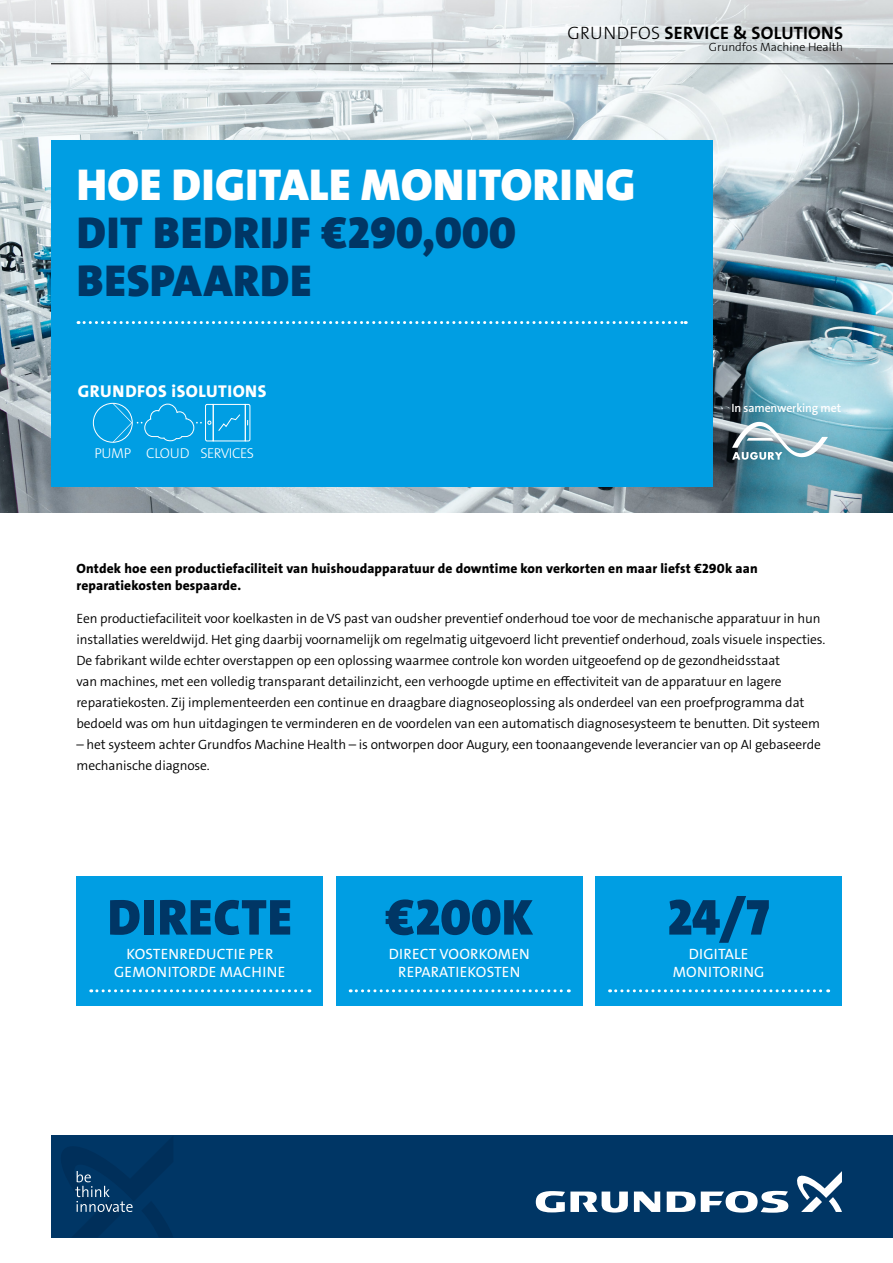
<style>
.page{position:relative;width:893px;height:1263px;background:#fff}
.page>*{position:absolute;margin:0;border:0;box-sizing:border-box;transform-origin:0 0}
.t1{font:51px "Grundfos The Sans V2 OT 9 BL";letter-spacing:.01em;color:#003665}
.t2{font:45px/48px "Grundfos The Sans V2 OT 9 BL";letter-spacing:.015em;color:#003665}
.t3{font:45px "Grundfos The Sans V2 OT 9 BL";letter-spacing:.015em;color:#fff}
.t4{font:18px "Grundfos The Sans V2 OT 7 B";letter-spacing:.015em;color:#000}
.t5{font:17.25px "Grundfos The Sans V2 OT 8 XB";letter-spacing:.03em;color:#fff}
.t6{font:15px/18px "Grundfos The Sans V2 OT 5 R";letter-spacing:.015em;color:#fff;text-align:center}
.t7{font:14.4px "Grundfos The Sans V2 OT 3 L";letter-spacing:-.04em;color:#fff}
.t8{font:13.5px/21px "Grundfos The Sans V2 OT 4 SL";letter-spacing:-.01em;color:#000}
.t9{font:13.5px/16.2px "Grundfos The Sans V2 OT 8 XB";letter-spacing:.01em;color:#000}
.t10{font:12px "Grundfos The Sans V2 OT 3 L";color:#000}
.t11{font:12px "Grundfos The Sans V2 OT 6 SB";letter-spacing:-.01em;color:#fff}
.s1{font-family:"Grundfos The Sans V2 OT 3 L"}
</style>
<div class="page">
<img style="left:0;top:0;width:893px;height:512px">
<div style="left:51px;top:141px;width:661px;height:346px;background:#009ee3"></div>
<svg style="left:78px;top:321px;width:608px;height:3px"></svg>
<div style="left:595px;top:876px;width:247px;height:130px;background:#009ee3"></div>
<svg style="left:610px;top:989px;width:219px;height:3px"></svg>
<div style="left:336px;top:876px;width:247px;height:130px;background:#009ee3"></div>
<svg style="left:350px;top:989px;width:219px;height:3px"></svg>
<div style="left:77px;top:876px;width:246px;height:130px;background:#009ee3"></div>
<svg style="left:91px;top:989px;width:219px;height:3px"></svg>
<svg style="left:732px;top:415px;width:96px;height:45px"></svg>
<div style="left:93px;top:403px;width:40px;height:40px;border:1px solid #fff;border-radius:50%"></div>
<svg style="left:113px;top:403px;width:138px;height:40px"></svg>
<hr style="left:51px;top:63px;width:842px;height:1px;background:#000">
<div style="left:51px;top:1135px;width:842px;height:102px;background:#003665"></div>
<svg style="left:634px;top:1191px;width:26px;height:21px"></svg>
<svg style="left:536px;top:1191px;width:92px;height:21px"></svg>
<svg style="left:667px;top:1191px;width:121px;height:22px"></svg>
<svg style="left:797px;top:1171px;width:45px;height:41px"></svg>
<svg style="left:61px;top:1137px;width:112px;height:100px"></svg>
<h3 class="t4" style="left:568px;top:21px;width:277px"><span class="s1">GRUNDFOS</span> SERVICE &amp; SOLUTIONS</h3>
<h2 class="t3" style="left:77px;top:155px;width:560px">HOE DIGITALE MONITORING</h2>
<h2 class="t2" style="left:77px;top:209px;width:440px">DIT BEDRIJF €290,000<br>BESPAARDE</h2>
<p class="t5" style="left:78px;top:380px;width:190px">GRUNDFOS iSOLUTIONS</p>
<p class="t7" style="left:94px;top:444px;width:161px">PUMP CLOUD SERVICES</p>
<p class="t10" style="left:709px;top:39px;width:136px">Grundfos Machine Health</p>
<p class="t11" style="left:731px;top:400px;width:111px">In samenwerking met</p>
<p class="t9" style="left:77px;top:561px;width:683px">Ontdek hoe een productiefaciliteit van huishoudapparatuur de downtime kon verkorten en maar liefst €290k aan reparatiekosten bespaarde.</p>
<p class="t8" style="left:77px;top:608px;width:750px">Een productiefaciliteit voor koelkasten in de VS past van oudsher preventief onderhoud toe voor de mechanische apparatuur in hun installaties wereldwijd. Het ging daarbij voornamelijk om regelmatig uitgevoerd licht preventief onderhoud, zoals visuele inspecties.<br>De fabrikant wilde echter overstappen op een oplossing waarmee controle kon worden uitgeoefend op de gezondheidsstaat<br>van machines, met een volledig transparant detailinzicht, een verhoogde uptime en effectiviteit van de apparatuur en lagere reparatiekosten. Zij implementeerden een continue en draagbare diagnoseoplossing als onderdeel van een proefprogramma dat bedoeld was om hun uitdagingen te verminderen en de voordelen van een automatisch diagnosesysteem te benutten. Dit systeem</p>
<p class="t8" style="left:77px;top:734px;width:746px">– het systeem achter Grundfos Machine Health – is ontworpen door Augury, een toonaangevende leverancier van op AI gebaseerde mechanische diagnose.</p>
<h1 class="t1" style="left:108px;top:884px;width:186px">DIRECTE</h1>
<p class="t6" style="left:114px;top:945px;width:173px">KOSTENREDUCTIE PER<br>GEMONITORDE MACHINE</p>
<h1 class="t1" style="left:385px;top:884px;width:150px">€200K</h1>
<p class="t6" style="left:389px;top:945px;width:142px">DIRECT VOORKOMEN<br>REPARATIEKOSTEN</p>
<h1 class="t1" style="left:668px;top:884px;width:104px">24/7</h1>
<p class="t6" style="left:673px;top:945px;width:93px">DIGITALE<br>MONITORING</p>
</div>
